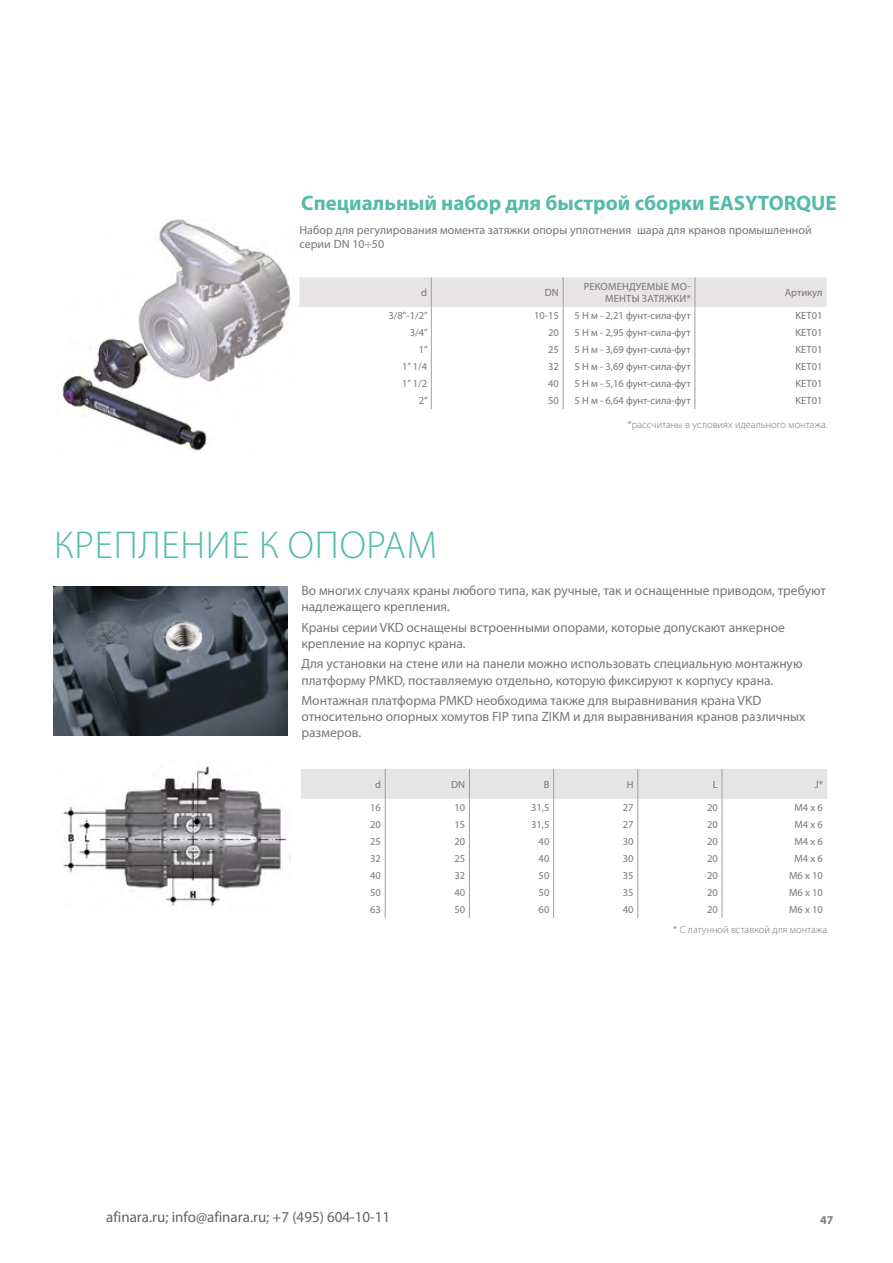
<style>
.page{position:relative;width:893px;height:1263px;background:#fff}
.page>*{position:absolute;margin:0;border:0;box-sizing:border-box;transform-origin:0 0}
.t1{font:300 39px "Myriad Pro";letter-spacing:.02em;color:#54bbab}
.t2{font:700 21px "Myriad Pro";color:#54bbab}
.t3{font:15px "Myriad Pro";color:#666161}
.t4{font:13.5px/16.2px "Myriad Pro";color:#7a7674}
.t5{font:12px/14.4px "Myriad Pro";color:#7a7674}
.t6{font:700 12px "Myriad Pro";color:#818181}
.t7{font:10.5px "Myriad Pro";color:#7a7674}
.t8{font:300 10.5px "Myriad Pro";color:#7a7674}
.t9{font:10.5px/12.6px "Myriad Pro";letter-spacing:.02em;color:#7a7674;text-align:right}
</style>
<div class="page">
<img style="left:53px;top:587px;width:234px;height:118px">
<svg style="left:53px;top:705px;width:238px;height:154px"></svg>
<img style="left:59px;top:761px;width:231px;height:145px">
<img style="left:63px;top:398px;width:144px;height:54px">
<svg style="left:62px;top:219px;width:229px;height:179px"></svg>
<svg style="left:301px;top:769px;width:526px;height:149px"></svg>
<svg style="left:299px;top:277px;width:528px;height:132px"></svg>
<h2 class="t2" style="left:301px;top:190px;width:537px">Специальный набор для быстрой сборки EASYTORQUE</h2>
<p class="t5" style="left:299px;top:222px;width:514px">Набор для регулирования момента затяжки опоры уплотнения шара для кранов промышленной серии DN 10÷50</p>
<p class="t7" style="left:421px;top:286px;width:7px">d</p>
<p class="t7" style="left:545px;top:286px;width:15px">DN</p>
<p class="t9" style="left:584px;top:280px;width:108px">РЕКОМЕНДУЕМЫЕ МО-<br>МЕНТЫ ЗАТЯЖКИ*</p>
<p class="t7" style="left:785px;top:286px;width:39px">Артикул</p>
<p class="t7" style="left:389px;top:309px;width:41px">3/8”-1/2”</p>
<p class="t7" style="left:534px;top:309px;width:26px">10-15</p>
<p class="t7" style="left:574px;top:309px;width:118px">5 Н м - 2,21 фунт-сила-фут</p>
<p class="t7" style="left:795px;top:309px;width:29px">KET01</p>
<p class="t7" style="left:410px;top:326px;width:20px">3/4”</p>
<p class="t7" style="left:548px;top:326px;width:12px">20</p>
<p class="t7" style="left:574px;top:326px;width:118px">5 Н м - 2,95 фунт-сила-фут</p>
<p class="t7" style="left:795px;top:326px;width:29px">KET01</p>
<p class="t7" style="left:419px;top:343px;width:11px">1”</p>
<p class="t7" style="left:548px;top:343px;width:12px">25</p>
<p class="t7" style="left:574px;top:343px;width:118px">5 Н м - 3,69 фунт-сила-фут</p>
<p class="t7" style="left:795px;top:343px;width:29px">KET01</p>
<p class="t7" style="left:402px;top:360px;width:27px">1” 1/4</p>
<p class="t7" style="left:548px;top:360px;width:12px">32</p>
<p class="t7" style="left:574px;top:360px;width:118px">5 Н м - 3,69 фунт-сила-фут</p>
<p class="t7" style="left:795px;top:360px;width:29px">KET01</p>
<p class="t7" style="left:402px;top:377px;width:27px">1” 1/2</p>
<p class="t7" style="left:548px;top:377px;width:12px">40</p>
<p class="t7" style="left:574px;top:377px;width:118px">5 Н м - 5,16 фунт-сила-фут</p>
<p class="t7" style="left:795px;top:377px;width:29px">KET01</p>
<p class="t7" style="left:419px;top:394px;width:11px">2”</p>
<p class="t7" style="left:548px;top:394px;width:12px">50</p>
<p class="t7" style="left:574px;top:394px;width:118px">5 Н м - 6,64 фунт-сила-фут</p>
<p class="t7" style="left:795px;top:394px;width:29px">KET01</p>
<p class="t8" style="left:628px;top:418px;width:201px">*рассчитаны в условиях идеального монтажа.</p>
<h1 class="t1" style="left:54px;top:522px;width:385px">КРЕПЛЕНИЕ К ОПОРАМ</h1>
<p class="t4" style="left:301px;top:582px;width:526px">Во многих случаях краны любого типа, как ручные, так и оснащенные приводом, требуют надлежащего крепления.</p>
<p class="t4" style="left:301px;top:619px;width:485px">Краны серии VKD оснащены встроенными опорами, которые допускают анкерное крепление на корпус крана.</p>
<p class="t4" style="left:301px;top:655px;width:503px">Для установки на стене или на панели можно использовать специальную монтажную платформу PMKD, поставляемую отдельно, которую фиксируют к корпусу крана.</p>
<p class="t4" style="left:301px;top:692px;width:505px">Монтажная платформа PMKD необходима также для выравнивания крана VKD относительно опорных хомутов FIP типа ZIKM и для выравнивания кранов различных размеров.</p>
<p class="t7" style="left:375px;top:778px;width:7px">d</p>
<p class="t7" style="left:451px;top:778px;width:15px">DN</p>
<p class="t7" style="left:544px;top:778px;width:7px">B</p>
<p class="t7" style="left:627px;top:778px;width:8px">H</p>
<p class="t7" style="left:713px;top:778px;width:6px">L</p>
<p class="t7" style="left:815px;top:778px;width:10px">J*</p>
<p class="t7" style="left:370px;top:801px;width:12px">16</p>
<p class="t7" style="left:454px;top:801px;width:12px">10</p>
<p class="t7" style="left:531px;top:801px;width:20px">31,5</p>
<p class="t7" style="left:623px;top:801px;width:12px">27</p>
<p class="t7" style="left:707px;top:801px;width:12px">20</p>
<p class="t7" style="left:794px;top:801px;width:30px">M4 x 6</p>
<p class="t7" style="left:370px;top:818px;width:12px">20</p>
<p class="t7" style="left:454px;top:818px;width:12px">15</p>
<p class="t7" style="left:531px;top:818px;width:20px">31,5</p>
<p class="t7" style="left:623px;top:818px;width:12px">27</p>
<p class="t7" style="left:707px;top:818px;width:12px">20</p>
<p class="t7" style="left:794px;top:818px;width:30px">M4 x 6</p>
<p class="t7" style="left:370px;top:835px;width:12px">25</p>
<p class="t7" style="left:454px;top:835px;width:12px">20</p>
<p class="t7" style="left:539px;top:835px;width:12px">40</p>
<p class="t7" style="left:623px;top:835px;width:12px">30</p>
<p class="t7" style="left:707px;top:835px;width:12px">20</p>
<p class="t7" style="left:794px;top:835px;width:30px">M4 x 6</p>
<p class="t7" style="left:370px;top:852px;width:12px">32</p>
<p class="t7" style="left:454px;top:852px;width:12px">25</p>
<p class="t7" style="left:539px;top:852px;width:12px">40</p>
<p class="t7" style="left:623px;top:852px;width:12px">30</p>
<p class="t7" style="left:707px;top:852px;width:12px">20</p>
<p class="t7" style="left:794px;top:852px;width:30px">M4 x 6</p>
<p class="t7" style="left:370px;top:869px;width:12px">40</p>
<p class="t7" style="left:454px;top:869px;width:12px">32</p>
<p class="t7" style="left:539px;top:869px;width:12px">50</p>
<p class="t7" style="left:623px;top:869px;width:12px">35</p>
<p class="t7" style="left:707px;top:869px;width:12px">20</p>
<p class="t7" style="left:789px;top:869px;width:35px">M6 x 10</p>
<p class="t7" style="left:370px;top:886px;width:12px">50</p>
<p class="t7" style="left:454px;top:886px;width:12px">40</p>
<p class="t7" style="left:539px;top:886px;width:12px">50</p>
<p class="t7" style="left:623px;top:886px;width:12px">35</p>
<p class="t7" style="left:707px;top:886px;width:12px">20</p>
<p class="t7" style="left:789px;top:886px;width:35px">M6 x 10</p>
<p class="t7" style="left:370px;top:903px;width:12px">63</p>
<p class="t7" style="left:454px;top:903px;width:12px">50</p>
<p class="t7" style="left:539px;top:903px;width:12px">60</p>
<p class="t7" style="left:623px;top:903px;width:12px">40</p>
<p class="t7" style="left:707px;top:903px;width:12px">20</p>
<p class="t7" style="left:789px;top:903px;width:35px">M6 x 10</p>
<p class="t8" style="left:673px;top:923px;width:155px">* С латунной вставкой для монтажа</p>
<p class="t3" style="left:106px;top:1207px;width:285px">afinara.ru; info@afinara.ru; +7 (495) 604-10-11</p>
<p class="t6" style="left:820px;top:1212px;width:15px">47</p>
</div>
